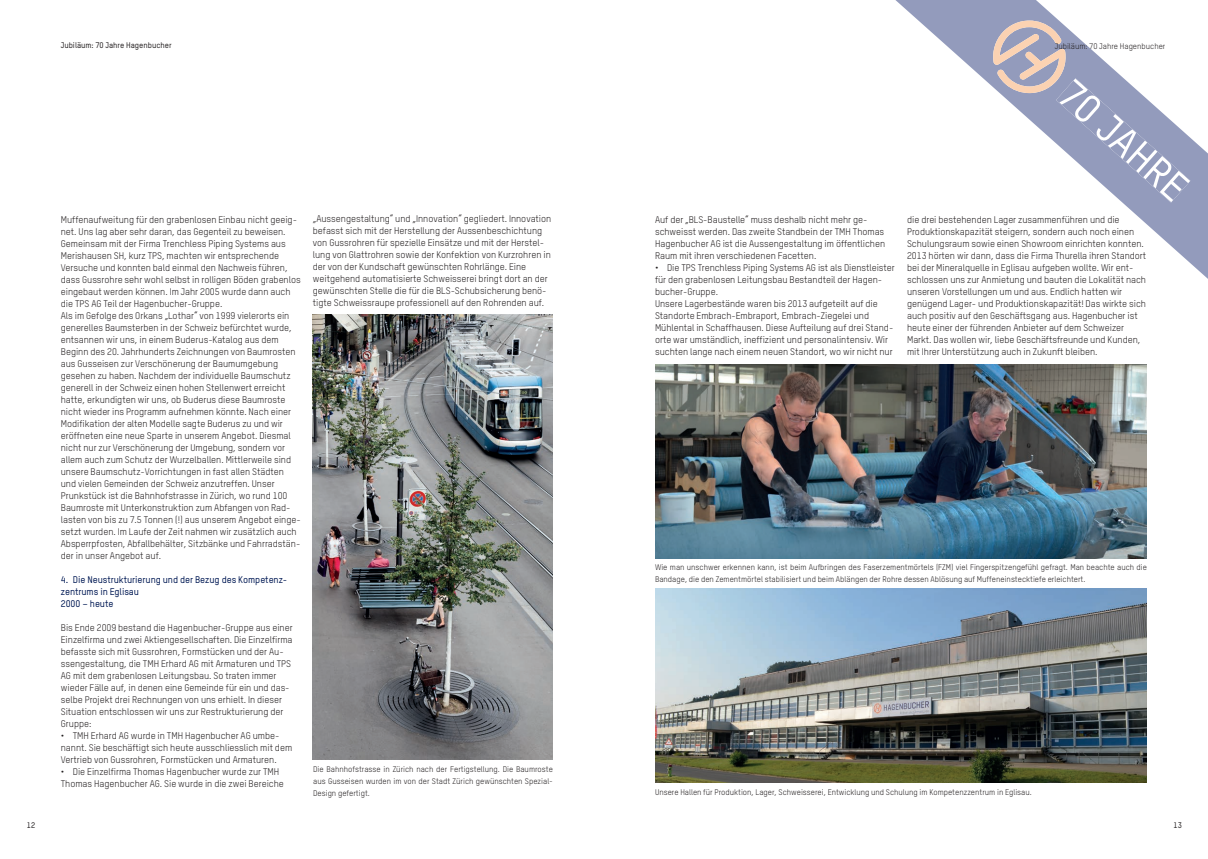
<style>
.page{position:relative;width:1208px;height:859px;background:#fff}
.page>*{position:absolute;margin:0;border:0;box-sizing:border-box;transform-origin:0 0}
.t1{font:500 40.1px "TSTARHB";color:#fff}
.t2{font:9.5px/12px "TSTARHB";letter-spacing:-.005em;color:#231f20}
.t3{font:500 9.5px/12px "TSTARHB";letter-spacing:-.005em;color:#001954}
.t4{font:8px/12px "TSTARHB";color:#231f20;text-align:justify}
.t5{font:500 8px "TSTARHB";color:#231f20}
</style>
<div class="page">
<svg style="left:895px;top:0;width:313px;height:279px"></svg>
<svg style="left:992px;top:21px;width:198px;height:182px"></svg>
<img style="left:313px;top:315px;width:239px;height:444px">
<img style="left:655px;top:364px;width:491px;height:194px">
<img style="left:655px;top:588px;width:491px;height:195px">
<p class="t5" style="left:61px;top:40px;width:112px">Jubiläum: 70 Jahre Hagenbucher</p>
<p class="t4" style="left:1054px;top:40px;width:112px">Jubiläum: 70 Jahre Hagenbucher</p>
<p class="t2" style="left:61px;top:213px;width:241px">Muffenaufweitung für den grabenlosen Einbau nicht geeig&shy;net. Uns lag aber sehr daran, das Gegenteil zu beweisen.<br>Gemeinsam mit der Firma Trenchless Piping Systems aus Merishausen SH, kurz TPS, machten wir entsprechende Versuche und konnten bald einmal den Nachweis führen, dass Gussrohre sehr wohl selbst in rolligen Böden grabenlos eingebaut werden können. Im Jahr 2005 wurde dann auch die TPS AG Teil der Hagenbucher-Gruppe.<br>Als im Gefolge des Orkans „Lothar“ von 1999 vielerorts ein generelles Baumsterben in der Schweiz befürchtet wurde, entsannen wir uns, in einem Buderus-Katalog aus dem Beginn des 20. Jahrhunderts Zeichnungen von Baumrosten aus Gusseisen zur Verschönerung der Baumumgebung gesehen zu haben. Nachdem der individuelle Baumschutz generell in der Schweiz einen hohen Stellenwert erreicht hatte, erkundigten wir uns, ob Buderus diese Baumroste nicht wieder ins Programm aufnehmen könnte. Nach einer Modifikation der alten Modelle sagte Buderus zu und wir eröffneten eine neue Sparte in unserem Angebot. Diesmal nicht nur zur Verschönerung der Umgebung, sondern vor allem auch zum Schutz der Wurzelballen. Mittlerweile sind unsere Baumschutz-Vorrichtungen in fast allen Städten und vielen Gemeinden der Schweiz anzutreffen. Unser Prunkstück ist die Bahnhofstrasse in Zürich, wo rund 100<br>Baumroste mit Unterkonstruktion zum Abfangen von Rad&shy;lasten von bis zu 7.5 Tonnen (!) aus unserem Angebot einge&shy;setzt wurden. Im Laufe der Zeit nahmen wir zusätzlich auch Absperrpfosten, Abfallbehälter, Sitzbänke und Fahrradstän&shy;der in unser Angebot auf.</p>
<p class="t3" style="left:61px;top:573px;width:228px">4. Die Neustrukturierung und der Bezug des Kompetenz&shy;zentrums in Eglisau<br>2000 – heute</p>
<p class="t2" style="left:61px;top:621px;width:233px">Bis Ende 2009 bestand die Hagenbucher-Gruppe aus einer Einzelfirma und zwei Aktiengesellschaften. Die Einzelfirma befasste sich mit Gussrohren, Formstücken und der Au&shy;ssengestaltung, die TMH Erhard AG mit Armaturen und TPS AG mit dem grabenlosen Leitungsbau. So traten immer wieder Fälle auf, in denen eine Gemeinde für ein und das&shy;selbe Projekt drei Rechnungen von uns erhielt. In dieser Situation entschlossen wir uns zur Restrukturierung der Gruppe:</p>
<p class="t2" style="left:61px;top:729px;width:233px">• TMH Erhard AG wurde in TMH Hagenbucher AG umbe&shy;nannt. Sie beschäftigt sich heute ausschliesslich mit dem<br>Vertrieb von Gussrohren, Formstücken und Armaturen.</p>
<p class="t2" style="left:61px;top:765px;width:224px">• Die Einzelfirma Thomas Hagenbucher wurde zur TMH<br>Thomas Hagenbucher AG. Sie wurde in die zwei Bereiche</p>
<p class="t2" style="left:313px;top:213px;width:240px">„Aussengestaltung“ und „Innovation“ gegliedert. Innovation befasst sich mit der Herstellung der Aussenbeschichtung von Gussrohren für spezielle Einsätze und mit der Herstel&shy;lung von Glattrohren sowie der Konfektion von Kurzrohren in der von der Kundschaft gewünschten Rohrlänge. Eine weitgehend automatisierte Schweisserei bringt dort an der gewünschten Stelle die für die BLS-Schubsicherung benö&shy;tigte Schweissraupe professionell auf den Rohrenden auf.</p>
<p class="t4" style="left:313px;top:763px;width:241px">Die Bahnhofstrasse in Zürich nach der Fertigstellung. Die Baumroste aus Gusseisen wurden im von der Stadt Zürich gewünschten Spezial-Design gefertigt.</p>
<p class="t2" style="left:655px;top:213px;width:232px">Auf der „BLS-Baustelle“ muss deshalb nicht mehr ge&shy;schweisst werden. Das zweite Standbein der TMH Thomas Hagenbucher AG ist die Aussengestaltung im öffentlichen Raum mit ihren verschiedenen Facetten.</p>
<p class="t2" style="left:655px;top:261px;width:241px">• Die TPS Trenchless Piping Systems AG ist als Dienstleister für den grabenlosen Leitungsbau Bestandteil der Hagen&shy;bucher-Gruppe.<br>Unsere Lagerbestände waren bis 2013 aufgeteilt auf die Standorte Embrach-Embraport, Embrach-Ziegelei und Mühlental in Schaffhausen. Diese Aufteilung auf drei Stand&shy;orte war umständlich, ineffizient und personalintensiv. Wir suchten lange nach einem neuen Standort, wo wir nicht nur</p>
<h1 class="t1" style="left:1081px;top:69px;width:160px;rotate:42deg">70 JAHRE</h1>
<p class="t2" style="left:907px;top:213px;width:241px">die drei bestehenden Lager zusammenführen und die Produktionskapazität steigern, sondern auch noch einen Schulungsraum sowie einen Showroom einrichten konnten.<br>2013 hörten wir dann, dass die Firma Thurella ihren Standort bei der Mineralquelle in Eglisau aufgeben wollte. Wir ent&shy;schlossen uns zur Anmietung und bauten die Lokalität nach unseren Vorstellungen um und aus. Endlich hatten wir genügend Lager- und Produktionskapazität! Das wirkte sich auch positiv auf den Geschäftsgang aus. Hagenbucher ist heute einer der führenden Anbieter auf dem Schweizer Markt. Das wollen wir, liebe Geschäftsfreunde und Kunden, mit Ihrer Unterstützung auch in Zukunft bleiben.</p>
<p class="t4" style="left:655px;top:561px;width:493px">Wie man unschwer erkennen kann, ist beim Aufbringen des Faserzementmörtels (FZM) viel Fingerspitzengefühl gefragt. Man beachte auch die<br>Bandage, die den Zementmörtel stabilisiert und beim Ablängen der Rohre dessen Ablösung auf Muffeneinstecktiefe erleichtert.</p>
<p class="t4" style="left:655px;top:786px;width:378px">Unsere Hallen für Produktion, Lager, Schweisserei, Entwicklung und Schulung im Kompetenzzentrum in Eglisau.</p>
<p class="t5" style="left:27px;top:820px;width:10px">12</p>
<p class="t5" style="left:1173px;top:820px;width:10px">13</p>
</div>
